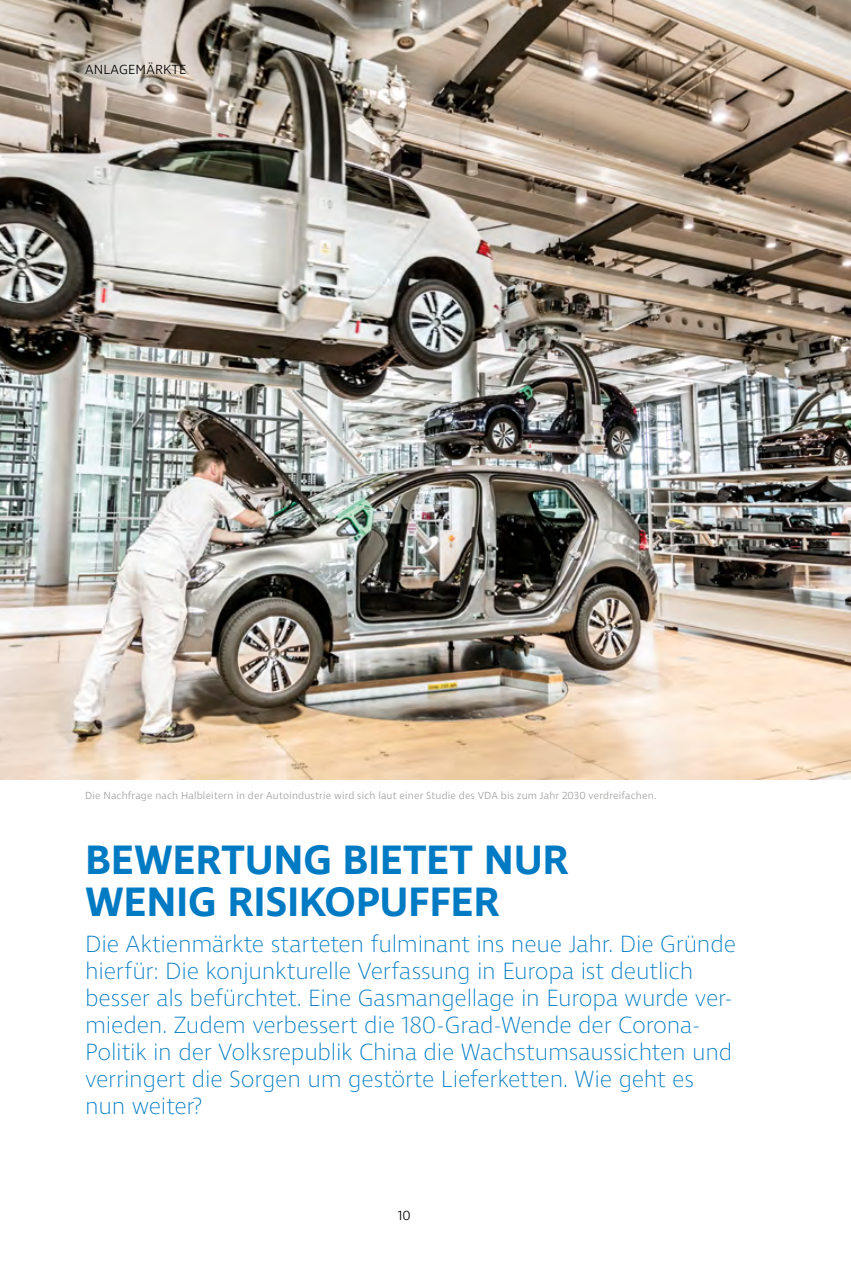
<style>
.page{position:relative;width:851px;height:1263px;background:#fff}
.page>*{position:absolute;margin:0;border:0;box-sizing:border-box;transform-origin:0 0}
.t1{font:600 42px/42px "Ingra";letter-spacing:-.005em;color:#007ac3}
.t2{font:200 24px/27px "Ingra";letter-spacing:-.01em;color:#007ac3}
.t3{font:300 13.5px "Ingra";letter-spacing:.02em;color:#000}
.t4{font:300 10.5px "Ingra";letter-spacing:.015em;color:#9d9d9c}
</style>
<div class="page">
<img style="left:0;top:0;width:850px;height:780px">
<p class="t3" style="left:85px;top:61px;width:103px">ANLAGEMÄRKTE</p>
<p class="t4" style="left:85px;top:789px;width:572px">Die Nachfrage nach Halbleitern in der Autoindustrie wird sich laut einer Studie des VDA bis zum Jahr 2030 verdreifachen.</p>
<h1 class="t1" style="left:85px;top:841px;width:485px">BEWERTUNG BIETET NUR<br>WENIG RISIKOPUFFER</h1>
<p class="t2" style="left:85px;top:931px;width:652px">Die Aktienmärkte starteten fulminant ins neue Jahr. Die Gründe hierfür: Die konjunkturelle Verfassung in Europa ist deutlich besser als befürchtet. Eine Gasmangellage in Europa wurde ver&shy;mieden. Zudem verbessert die 180-Grad-Wende der Corona-Politik in der Volksrepublik China die Wachstumsaussichten und verringert die Sorgen um gestörte Lieferketten. Wie geht es nun weiter?</p>
<p class="t3" style="left:398px;top:1207px;width:14px">10</p>
</div>
